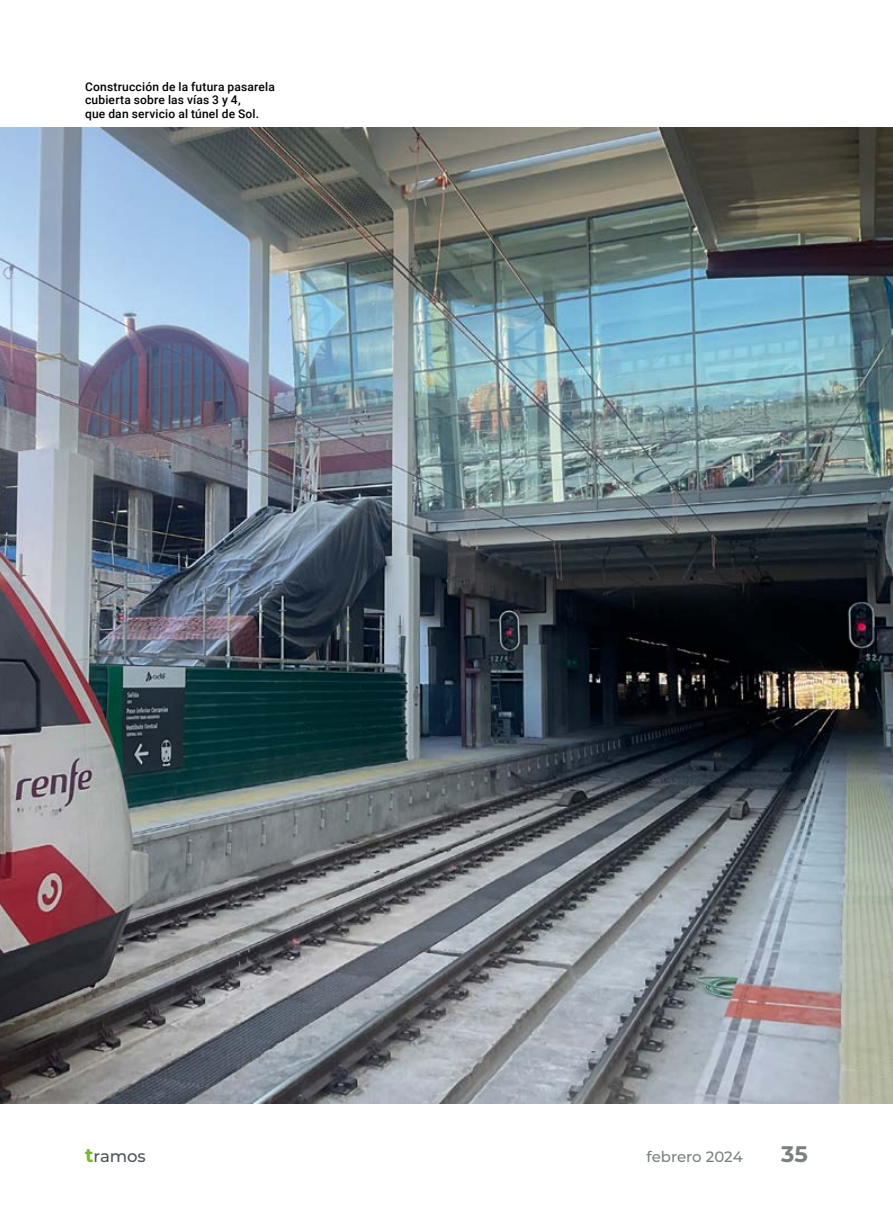
<style>
.page{position:relative;width:893px;height:1212px;background:#fff}
.page>*{position:absolute;margin:0;border:0;box-sizing:border-box;transform-origin:0 0}
.t1{font:700 22.5px "Montserrat";color:#7a8081}
.t2{font:500 16.5px "Montserrat";letter-spacing:-.005em;color:#4d5758}
.t3{font:500 15px "Montserrat";color:#7a8081}
.t4{font:500 12px/13.5px "Roboto";letter-spacing:.015em;color:#000}
.s1{font-weight:700;font-size:19.5px;color:#76b828}
</style>
<div class="page">
<img style="left:0;top:128px;width:893px;height:976px">
<p class="t4" style="left:85px;top:79px;width:191px">Construcción de la futura pasarela cubierta sobre las vías 3 y 4,<br>que dan servicio al túnel de Sol.</p>
<h2 class="t2" style="left:85px;top:1144px;width:62px"><span class="s1">t</span>ramos</h2>
<p class="t3" style="left:646px;top:1146px;width:98px">febrero 2024</p>
<h1 class="t1" style="left:781px;top:1137px;width:28px">35</h1>
</div>
